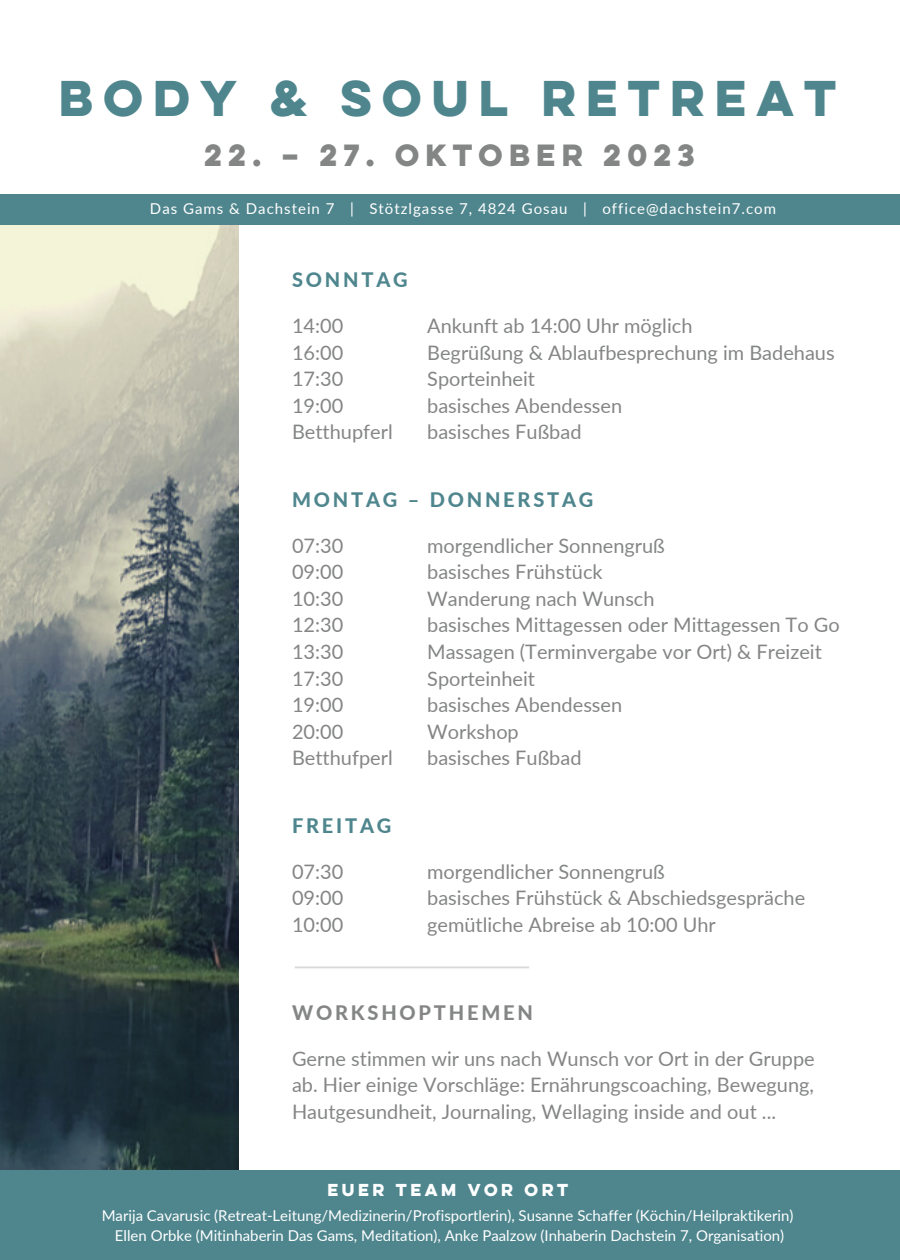
<style>
.page{position:relative;width:900px;height:1260px;background:#fff}
.page>*{position:absolute;margin:0;border:0;box-sizing:border-box;transform-origin:0 0}
.t1{font:700 45px "Lulo Clean W01 One";color:#4f868e}
.t2{font:700 27.5px "Lulo Clean W01 One";color:#848685}
.t3{font:20px/26.5px "Lato";color:#848685;text-align:justify}
.t4{font:800 20px "Lato";letter-spacing:.14em;color:#4f868e}
.t5{font:800 20px "Lato";letter-spacing:.14em;color:#848685}
.t6{font:700 15.5px "Lulo Clean W01 One";color:#fff}
.t7{font:15px "Lato";color:#fff}
.t8{font:15px "Lato";letter-spacing:.065em;color:#fff}
</style>
<div class="page">
<img style="left:0;top:224px;width:238px;height:946px">
<div style="left:0;top:1170px;width:900px;height:90px;background:#4f868e"></div>
<div style="left:0;top:194px;width:900px;height:30px;background:#4f868e"></div>
<hr style="left:295px;top:966px;width:234px;height:2px;background:#d9d9d9">
<p class="t1" style="left:59px;top:63px;width:789px">BODY &amp; SOUL RETREAT</p>
<p class="t2" style="left:204px;top:134px;width:499px">22. – 27. OKTOBER 2023</p>
<p class="t8" style="left:150px;top:199px;width:628px">Das Gams &amp; Dachstein 7 | Stötzlgasse 7, 4824 Gosau | office@dachstein7.com</p>
<p class="t4" style="left:292px;top:268px;width:117px">SONNTAG</p>
<p class="t3" style="left:292px;top:312px;width:53px">14:00</p>
<p class="t3" style="left:292px;top:339px;width:53px">16:00</p>
<p class="t3" style="left:292px;top:365px;width:53px">17:30</p>
<p class="t3" style="left:292px;top:392px;width:53px">19:00</p>
<p class="t3" style="left:292px;top:418px;width:102px">Betthupferl</p>
<p class="t3" style="left:427px;top:312px;width:267px">Ankunft ab 14:00 Uhr möglich</p>
<p class="t3" style="left:427px;top:339px;width:409px">Begrüßung &amp; Ablaufbesprechung im Badehaus</p>
<p class="t3" style="left:427px;top:365px;width:109px">Sporteinheit</p>
<p class="t3" style="left:427px;top:392px;width:197px">basisches Abendessen</p>
<p class="t3" style="left:427px;top:418px;width:156px">basisches Fußbad</p>
<p class="t4" style="left:292px;top:487px;width:303px">MONTAG – DONNERSTAG</p>
<p class="t3" style="left:292px;top:532px;width:53px">07:30</p>
<p class="t3" style="left:292px;top:558px;width:53px">09:00</p>
<p class="t3" style="left:292px;top:585px;width:53px">10:30</p>
<p class="t3" style="left:292px;top:612px;width:53px">12:30</p>
<p class="t3" style="left:292px;top:638px;width:53px">13:30</p>
<p class="t3" style="left:292px;top:665px;width:53px">17:30</p>
<p class="t3" style="left:292px;top:691px;width:53px">19:00</p>
<p class="t3" style="left:292px;top:718px;width:53px">20:00</p>
<p class="t3" style="left:292px;top:744px;width:102px">Betthufperl</p>
<p class="t3" style="left:427px;top:532px;width:239px">morgendlicher Sonnengruß</p>
<p class="t3" style="left:427px;top:558px;width:177px">basisches Frühstück</p>
<p class="t3" style="left:427px;top:585px;width:229px">Wanderung nach Wunsch</p>
<p class="t3" style="left:427px;top:612px;width:414px">basisches Mittagessen oder Mittagessen To Go</p>
<p class="t3" style="left:427px;top:638px;width:396px">Massagen (Terminvergabe vor Ort) &amp; Freizeit</p>
<p class="t3" style="left:427px;top:665px;width:109px">Sporteinheit</p>
<p class="t3" style="left:427px;top:691px;width:197px">basisches Abendessen</p>
<p class="t3" style="left:427px;top:718px;width:93px">Workshop</p>
<p class="t3" style="left:427px;top:744px;width:156px">basisches Fußbad</p>
<p class="t4" style="left:292px;top:813px;width:101px">FREITAG</p>
<p class="t3" style="left:292px;top:858px;width:53px">07:30</p>
<p class="t3" style="left:292px;top:884px;width:53px">09:00</p>
<p class="t3" style="left:292px;top:911px;width:53px">10:00</p>
<p class="t3" style="left:427px;top:858px;width:239px">morgendlicher Sonnengruß</p>
<p class="t3" style="left:427px;top:884px;width:380px">basisches Frühstück &amp; Abschiedsgespräche</p>
<p class="t3" style="left:427px;top:911px;width:290px">gemütliche Abreise ab 10:00 Uhr</p>
<p class="t5" style="left:292px;top:1000px;width:242px">WORKSHOPTHEMEN</p>
<p class="t3" style="left:292px;top:1045px;width:524px">Gerne stimmen wir uns nach Wunsch vor Ort in der Gruppe ab. Hier einige Vorschläge: Ernährungscoaching, Bewegung, Hautgesundheit, Journaling, Wellaging inside and out ...</p>
<p class="t6" style="left:328px;top:1178px;width:246px">EUER TEAM VOR ORT</p>
<p class="t7" style="left:102px;top:1206px;width:693px">Marija Cavarusic (Retreat-Leitung/Medizinerin/Profisportlerin), Susanne Schaffer (Köchin/Heilpraktikerin)</p>
<p class="t7" style="left:115px;top:1226px;width:671px">Ellen Orbke (Mitinhaberin Das Gams, Meditation), Anke Paalzow (Inhaberin Dachstein 7, Organisation)</p>
</div>
